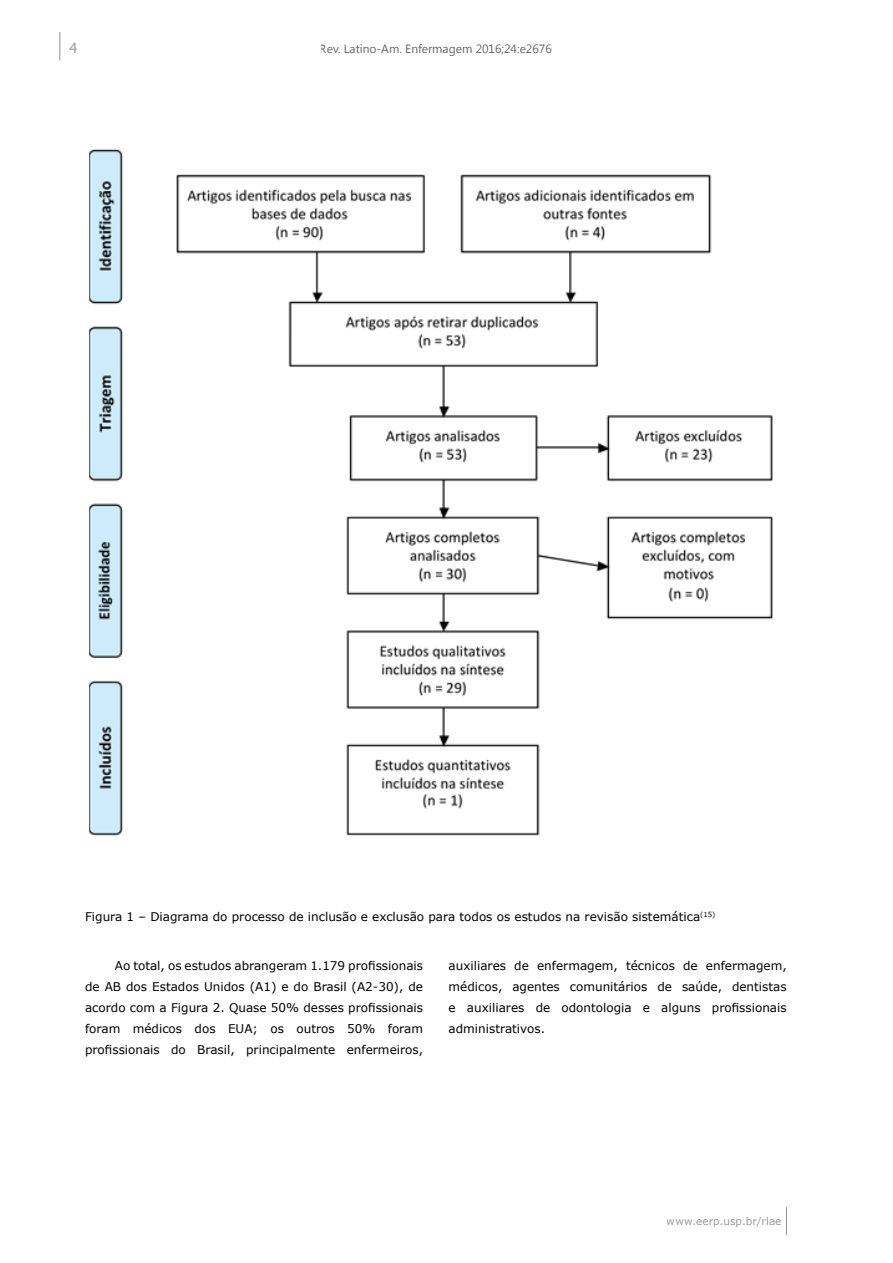
<style>
.page{position:relative;width:893px;height:1263px;background:#fff}
.page>*{position:absolute;margin:0;border:0;box-sizing:border-box;transform-origin:0 0}
.t1{font:13.5px "Geneva";color:#6c6d70}
.Texto{font:12px/21px "Verdana";color:#000;text-align:justify}
.Título_de_tabela_e_f{font:12px "Verdana";color:#000}
.t2{font:12px "Segoe UI";color:#231f20}
.t3{font:10.5px "Verdana";color:#6c6d70}
</style>
<div class="page">
<svg style="left:786px;top:1207px;width:1px;height:28px"></svg>
<svg style="left:60px;top:32px;width:1px;height:29px"></svg>
<img style="left:89px;top:149px;width:684px;height:687px">
<p class="t1" style="left:68px;top:40px;width:11px">4</p>
<p class="t2" style="left:320px;top:41px;width:233px">Rev. Latino-Am. Enfermagem 2016;24:e2676</p>
<p class="Título_de_tabela_e_f" style="left:85px;top:909px;width:632px">Figura 1 – Diagrama do processo de inclusão e exclusão para todos os estudos na revisão sistemática<sup>(15)</sup></p>
<p class="Texto" style="left:85px;top:955px;width:340px;text-indent:30px">Ao total, os estudos abrangeram 1.179 profissionais de AB dos Estados Unidos (A1) e do Brasil (A2-30), de acordo com a Figura 2. Quase 50% desses profissionais foram médicos dos EUA; os outros 50% foram profissionais do Brasil, principalmente enfermeiros,</p>
<p class="Texto" style="left:449px;top:955px;width:340px">auxiliares de enfermagem, técnicos de enfermagem, médicos, agentes comunitários de saúde, dentistas e auxiliares de odontologia e alguns profissionais administrativos.</p>
<p class="t3" style="left:667px;top:1215px;width:116px">www.eerp.usp.br/rlae</p>
</div>
